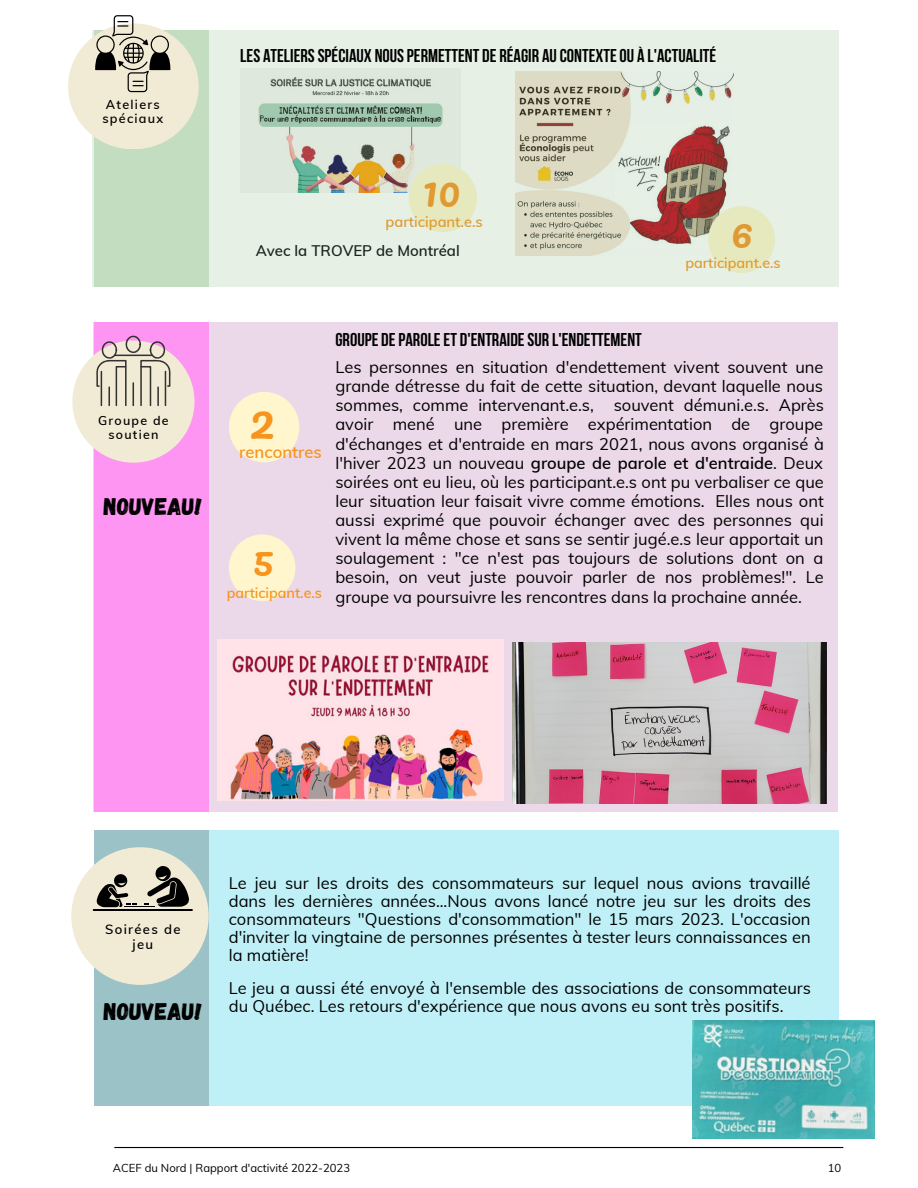
<style>
.page{position:relative;width:918px;height:1188px;background:#fff}
.page>*{position:absolute;margin:0;border:0;box-sizing:border-box;transform-origin:0 0}
.t1{font:46.65px "Pacifico";color:#f7941d}
.t2{font:41.4px "Pacifico";color:#f7941d}
.t3{font:40.5px "Pacifico";color:#f7941d}
.t4{font:40.35px "Pacifico";color:#f7941d}
.t5{font:24px "Gagalin";color:#000}
.t6{font:700 18.45px "Bebas Neue";color:#000}
.t7{font:600 16.65px "Muli";color:#f7941d}
.t8{font:16.5px/19.2px "Muli";color:#000;text-align:justify}
.t9{font:600 15px "Muli";color:#000}
.t10{font:600 14.7px "Muli";color:#f7941d}
.t11{font:600 14.4px "Muli";color:#f7941d}
.t12{font:600 14.25px "Muli";color:#f7941d}
.t13{font:600 13.05px/15.5px "Muli";letter-spacing:.1em;color:#000;text-align:center}
.t14{font:600 12.6px/14.7px "Muli";letter-spacing:.1em;color:#000}
.t15{font:600 12.45px/14.5px "Muli";letter-spacing:.1em;color:#000;text-align:center}
.t16{font:11.25px "Muli";color:#000}
.s1{font-weight:600}
</style>
<div class="page">
<div style="left:93px;top:322px;width:744px;height:489px;background:#ebd8e8"></div>
<img style="left:217px;top:640px;width:286px;height:161px">
<img style="left:513px;top:643px;width:313px;height:161px">
<svg style="left:92px;top:30px;width:747px;height:257px;background:#d9decf"></svg>
<div style="left:95px;top:30px;width:114px;height:256px;background:#c2ddbf"></div>
<div style="left:68px;top:23px;width:131px;height:126px;background:#f1ead4;border-radius:50%"></div>
<svg style="left:95px;top:15px;width:75px;height:77px"></svg>
<div style="left:95px;top:322px;width:114px;height:489px;background:#ff95f2"></div>
<div style="left:72px;top:341px;width:123px;height:122px;background:#f1ead4;border-radius:50%"></div>
<svg style="left:96px;top:335px;width:74px;height:71px"></svg>
<hr style="left:157px;top:386px;width:2px;height:20px;background:#333232">
<div style="left:229px;top:392px;width:70px;height:70px;background:#fff6ce;border-radius:50%"></div>
<div style="left:229px;top:534px;width:67px;height:67px;background:#fff6ce;border-radius:50%"></div>
<hr style="left:114px;top:1147px;width:729px;height:1px;background:#000">
<div style="left:95px;top:830px;width:744px;height:275px;background:#c0f0f7"></div>
<div style="left:95px;top:830px;width:114px;height:275px;background:#9bc2c6"></div>
<div style="left:71px;top:847px;width:138px;height:138px;background:#f1ead4;border-radius:50%"></div>
<hr style="left:124px;top:906px;width:31px;height:1px;background:#000">
<hr style="left:93px;top:909px;width:100px;height:2px;background:#000">
<svg style="left:96px;top:874px;width:41px;height:33px"></svg>
<svg style="left:144px;top:865px;width:46px;height:42px"></svg>
<img style="left:693px;top:1020px;width:182px;height:119px">
<p class="t14" style="left:102px;top:96px;width:63px">Ateliers spéciaux</p>
<p class="t15" style="left:98px;top:413px;width:72px">Groupe de soutien</p>
<p class="t5" style="left:104px;top:490px;width:100px">NOUVEAU!</p>
<p class="t6" style="left:240px;top:48px;width:478px">LES ATELIERS SPÉCIAUX NOUS PERMETTENT DE RÉAGIR AU CONTEXTE OU À L'ACTUALITÉ</p>
<p class="t2" style="left:423px;top:168px;width:40px">10</p>
<p class="t10" style="left:386px;top:212px;width:99px">participant.e.s</p>
<p class="t9" style="left:256px;top:241px;width:206px">Avec la TROVEP de Montréal</p>
<p class="t6" style="left:335px;top:333px;width:308px">GROUPE DE PAROLE ET D'ENTRAIDE SUR L'ENDETTEMENT</p>
<p class="t3" style="left:731px;top:210px;width:23px">6</p>
<p class="t11" style="left:685px;top:254px;width:97px">participant.e.s</p>
<p class="t1" style="left:249px;top:396px;width:28px">2</p>
<p class="t7" style="left:239px;top:441px;width:84px">rencontres</p>
<p class="t4" style="left:253px;top:539px;width:22px">5</p>
<p class="t12" style="left:227px;top:584px;width:97px">participant.e.s</p>
<p class="t8" style="left:335px;top:357px;width:490px">Les personnes en situation d'endettement vivent souvent une grande détresse du fait de cette situation, devant laquelle nous sommes, comme intervenant.e.s, souvent démuni.e.s. Après avoir mené une première expérimentation de groupe d'échanges et d'entraide en mars 2021, nous avons organisé à l'hiver 2023 un nouveau <span class="s1">groupe de parole et d'entraide</span>. Deux soirées ont eu lieu, où les participant.e.s ont pu verbaliser ce que leur situation leur faisait vivre comme émotions. Elles nous ont aussi exprimé que pouvoir échanger avec des personnes qui vivent la même chose et sans se sentir jugé.e.s leur apportait un soulagement : "ce n'est pas toujours de solutions dont on a besoin, on veut juste pouvoir parler de nos problèmes!". Le groupe va poursuivre les rencontres dans la prochaine année.</p>
<p class="t13" style="left:105px;top:921px;width:77px">Soirées de jeu</p>
<p class="t5" style="left:104px;top:996px;width:100px">NOUVEAU!</p>
<p class="t8" style="left:229px;top:873px;width:584px;line-height:18px">Le jeu sur les droits des consommateurs sur lequel nous avions travaillé dans les dernières années...Nous avons lancé notre jeu sur les droits des consommateurs "Questions d'consommation" le 15 mars 2023. L'occasion d'inviter la vingtaine de personnes présentes à tester leurs connaissances en la matière!</p>
<p class="t8" style="left:229px;top:978px;width:584px;line-height:18px">Le jeu a aussi été envoyé à l'ensemble des associations de consommateurs du Québec. Les retours d'expérience que nous avons eu sont très positifs.</p>
<p class="t16" style="left:113px;top:1161px;width:239px">ACEF du Nord | Rapport d'activité 2022-2023</p>
<p class="t16" style="left:828px;top:1161px;width:15px">10</p>
</div>
